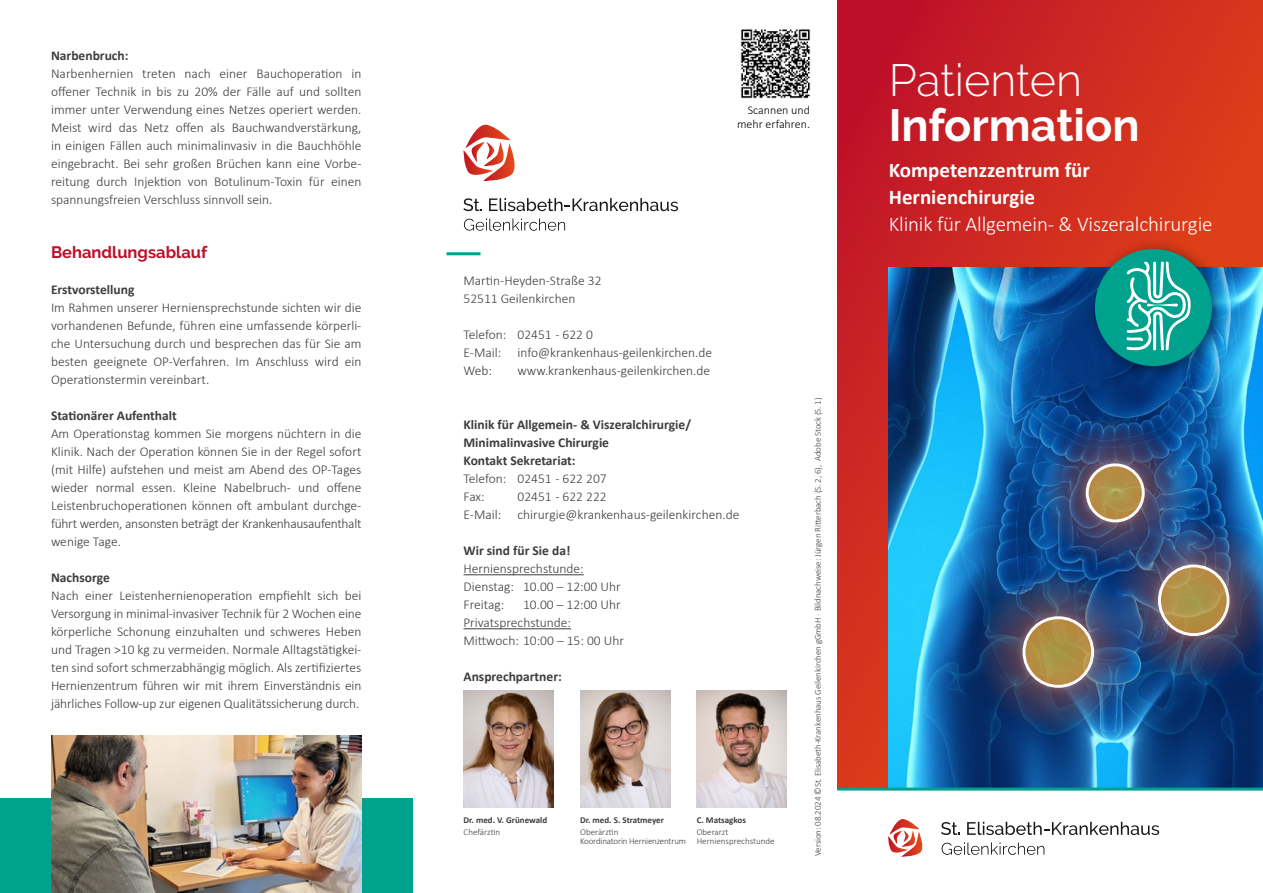
<style>
.page{position:relative;width:1263px;height:893px;background:#fff}
.page>*{position:absolute;margin:0;border:0;box-sizing:border-box;transform-origin:0 0}
.t1{font:700 45px "Raleway";color:#fff}
.t2{font:300 45px "Raleway";color:#fff}
.t3{font:300 21px "Calibri";letter-spacing:-.01em;color:#fff}
.t4{font:700 21px/27px "Calibri";color:#fff}
.t5{font:700 16.5px "Raleway";color:#be0f28}
.t6{font:300 13.5px/18px "Calibri";color:#3b3e3b}
.t7{font:700 13.5px/18px "Calibri";color:#3b3e3b}
.t8{font:300 12px/13.5px "Calibri";color:#000;text-align:right}
.t9{font:300 9px/9px "Calibri";letter-spacing:-.01em;color:#3b3e3b}
.t10{font:700 9px "Calibri";color:#3b3e3b}
</style>
<div class="page">
<svg style="left:838px;top:0;width:425px;height:788px;background:#cb2923"></svg>
<img style="left:889px;top:267px;width:374px;height:521px">
<svg style="left:941px;top:842px;width:103px;height:13px"></svg>
<svg style="left:941px;top:822px;width:19px;height:13px"></svg>
<svg style="left:967px;top:822px;width:192px;height:13px"></svg>
<svg style="left:888px;top:819px;width:35px;height:38px"></svg>
<hr style="left:838px;top:788px;width:425px;height:3px;background:#00a18d">
<img style="left:740px;top:29px;width:71px;height:70px">
<div style="left:1084px;top:238px;width:145px;height:145px;background:#000;opacity:.5"></div>
<div style="left:1095px;top:249px;width:117px;height:117px;background:#00a18d;border-radius:50%"></div>
<svg style="left:1126px;top:261px;width:65px;height:90px"></svg>
<hr style="left:463px;top:574px;width:121px;height:1px;background:#3b3e3b">
<hr style="left:463px;top:628px;width:108px;height:1px;background:#3b3e3b">
<hr style="left:446px;top:252px;width:34px;height:3px;background:#00a18d">
<svg style="left:463px;top:125px;width:52px;height:56px"></svg>
<svg style="left:464px;top:218px;width:101px;height:13px"></svg>
<svg style="left:463px;top:198px;width:19px;height:13px"></svg>
<svg style="left:489px;top:198px;width:189px;height:13px"></svg>
<img style="left:463px;top:690px;width:90px;height:117px">
<img style="left:580px;top:690px;width:90px;height:117px">
<img style="left:697px;top:690px;width:90px;height:117px">
<div style="left:0;top:798px;width:412px;height:95px;background:#00a18d"></div>
<img style="left:51px;top:735px;width:310px;height:158px">
<div style="left:1112px;top:518px;width:151px;height:165px;background:#eb5d2a;opacity:.75"></div>
<svg style="left:1143px;top:552px;width:99px;height:85px;background:#877867"></svg>
<div style="left:976px;top:569px;width:164px;height:165px;background:#eb5d2a;opacity:.75"></div>
<svg style="left:1008px;top:603px;width:98px;height:86px;background:#817466"></svg>
<div style="left:1040px;top:417px;width:151px;height:152px;background:#eb5d2a;opacity:.75"></div>
<svg style="left:1071px;top:450px;width:87px;height:73px;background:#7d706a"></svg>
<p class="t7" style="left:51px;top:46px;width:79px">Narbenbruch:</p>
<p class="t6" style="left:51px;top:64px;width:312px;text-align:justify">Narbenhernien treten nach einer Bauchoperation in offener Technik in bis zu 20% der Fälle auf und sollten immer unter Verwendung eines Netzes operiert werden.<br>Meist wird das Netz offen als Bauchwandverstärkung, in einigen Fällen auch minimalinvasiv in die Bauchhöhle eingebracht. Bei sehr großen Brüchen kann eine Vorbe&shy;reitung durch Injektion von Botulinum-Toxin für einen spannungsfreien Verschluss sinnvoll sein.</p>
<p class="t5" style="left:51px;top:243px;width:158px">Behandlungsablauf</p>
<p class="t7" style="left:51px;top:280px;width:85px">Erstvorstellung</p>
<p class="t6" style="left:51px;top:298px;width:312px;text-align:justify">Im Rahmen unserer Herniensprechstunde sichten wir die vorhandenen Befunde, führen eine umfassende körperli&shy;che Untersuchung durch und besprechen das für Sie am besten geeignete OP-Verfahren. Im Anschluss wird ein Operationstermin vereinbart.</p>
<p class="t7" style="left:51px;top:406px;width:127px">Stationärer Aufenthalt</p>
<p class="t6" style="left:51px;top:424px;width:312px;text-align:justify">Am Operationstag kommen Sie morgens nüchtern in die Klinik. Nach der Operation können Sie in der Regel sofort (mit Hilfe) aufstehen und meist am Abend des OP-Tages wieder normal essen. Kleine Nabelbruch- und offene Leistenbruchoperationen können oft ambulant durchge&shy;führt werden, ansonsten beträgt der Krankenhausaufenthalt wenige Tage.</p>
<p class="t7" style="left:51px;top:568px;width:60px">Nachsorge</p>
<p class="t6" style="left:51px;top:586px;width:312px;text-align:justify">Nach einer Leistenhernienoperation empfiehlt sich bei Versorgung in minimal-invasiver Technik für 2 Wochen eine körperliche Schonung einzuhalten und schweres Heben und Tragen &gt;10 kg zu vermeiden. Normale Alltagstätigkei&shy;ten sind sofort schmerzabhängig möglich. Als zertifiziertes Hernienzentrum führen wir mit ihrem Einverständnis ein jährliches Follow-up zur eigenen Qualitätssicherung durch.</p>
<p class="t8" style="left:737px;top:103px;width:74px">Scannen und mehr erfahren.</p>
<p class="t6" style="left:463px;top:271px;width:140px">Martin-Heyden-Straße 32<br>52511 Geilenkirchen</p>
<p class="t6" style="left:463px;top:325px;width:250px">Telefon: 02451 - 622 0<br>E-Mail: info@krankenhaus-geilenkirchen.de<br>Web:</p>
<p class="t6" style="left:517px;top:361px;width:194px">www.krankenhaus-geilenkirchen.de</p>
<p class="t7" style="left:463px;top:415px;width:229px">Klinik für Allgemein- &amp; Viszeralchirurgie/<br>Minimalinvasive Chirurgie<br>Kontakt Sekretariat:</p>
<p class="t6" style="left:463px;top:469px;width:145px">Telefon: 02451 - 622 207<br>Fax:</p>
<p class="t6" style="left:463px;top:487px;width:277px;text-indent:54px">02451 - 622 222<br>E-Mail: chirurgie@krankenhaus-geilenkirchen.de</p>
<p class="t7" style="left:463px;top:541px;width:108px">Wir sind für Sie da!</p>
<p class="t6" style="left:463px;top:559px;width:159px">Herniensprechstunde:<br>Dienstag: 10.00 – 12:00 Uhr<br>Freitag:</p>
<p class="t6" style="left:463px;top:595px;width:162px;text-indent:60px">10.00 – 12:00 Uhr<br>Privatsprechstunde:<br>Mittwoch: 10:00 – 15: 00 Uhr</p>
<p class="t7" style="left:463px;top:667px;width:100px">Ansprechpartner:</p>
<p class="t10" style="left:463px;top:813px;width:85px">Dr. med. V. Grünewald</p>
<p class="t9" style="left:463px;top:827px;width:38px">Chefärztin</p>
<p class="t10" style="left:580px;top:813px;width:85px">Dr. med. S. Stratmeyer</p>
<p class="t9" style="left:580px;top:827px;width:107px">Oberärztin<br>Koordinatorin Hernienzentrum</p>
<p class="t10" style="left:697px;top:813px;width:51px">C. Matsagkos</p>
<p class="t9" style="left:697px;top:827px;width:79px">Oberarzt<br>Herniensprechstunde</p>
<p class="t9" style="left:813px;top:856px;width:460px;rotate:-90deg">Version: 08.2024 ©St. Elisabeth-Krankenhaus Geilenkirchen gGmbH · Bildnachweise: Jürgen Ritterbach (S. 2, 6), Adobe Stock (S. 1)</p>
<h1 class="t2" style="left:889px;top:54px;width:195px">Patienten</h1>
<h1 class="t1" style="left:889px;top:99px;width:252px">Information</h1>
<h2 class="t4" style="left:889px;top:156px;width:203px">Kompetenzzentrum für<br>Hernienchirurgie</h2>
<h2 class="t3" style="left:889px;top:211px;width:325px">Klinik für Allgemein- &amp; Viszeralchirurgie</h2>
</div>
